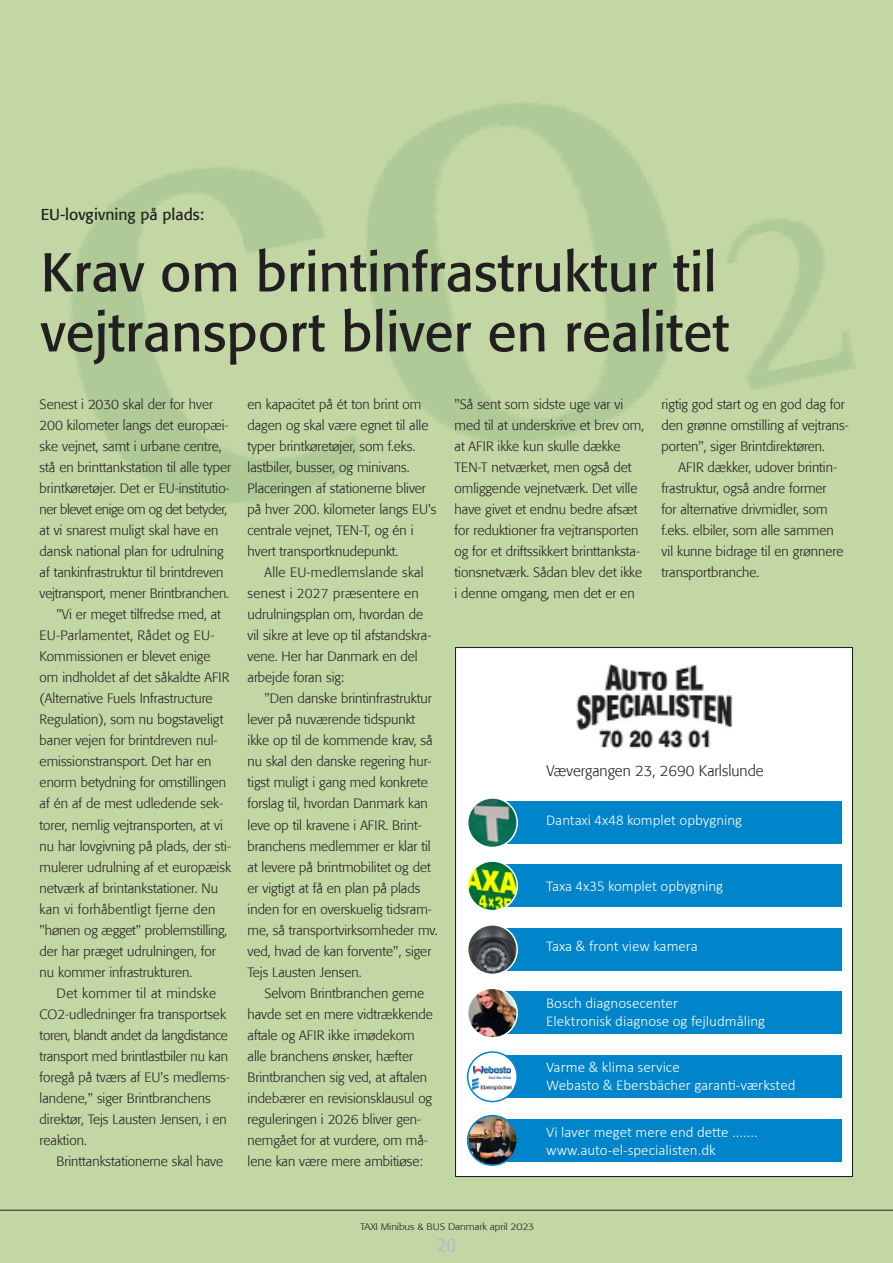
<style>
.page{position:relative;width:893px;height:1263px;background:#c3d7a5}
.page>*{position:absolute;margin:0;border:0;box-sizing:border-box;transform-origin:0 0}
.Overskrift{font:54px "Formata";color:#231f20}
.t1{font:condensed 21px "Formata";color:#bcbdc0}
.Rubrik{font:15.75px "Formata";color:#231f20}
.t2{font:300 15px "Calibri";color:#fff}
.t3{font:300 15px "Formata";color:#231f20}
.Brød_med_indryk{font:300 13.5px/21px "Formata";color:#231f20}
.Brød{font:300 13.5px/21px "Formata";color:#231f20}
.t4{font:300 9.45px "Formata";letter-spacing:-.01em;color:#231f20;scale:1.11 1}
</style>
<div class="page">
<hr style="left:0;top:1210px;width:893px;height:1px;background:#231f20">
<div style="left:455px;top:647px;width:397px;height:529px;background:#fff"></div>
<img style="left:576px;top:665px;width:157px;height:84px">
<div style="left:484px;top:928px;width:357px;height:43px;background:#0084ca"></div>
<img style="left:468px;top:925px;width:49px;height:49px;border-radius:25px">
<div style="left:467px;top:924px;width:51px;height:51px;border:2px solid #fff;border-radius:50%"></div>
<div style="left:484px;top:992px;width:357px;height:42px;background:#0084ca"></div>
<img style="left:468px;top:988px;width:49px;height:50px;border-radius:25px">
<div style="left:467px;top:987px;width:51px;height:51px;border:2px solid #fff;border-radius:50%"></div>
<div style="left:484px;top:1119px;width:357px;height:42px;background:#0084ca"></div>
<img style="left:468px;top:1115px;width:49px;height:50px;border-radius:25px">
<div style="left:467px;top:1115px;width:51px;height:51px;border:2px solid #0084ca;border-radius:50%"></div>
<div style="left:484px;top:865px;width:357px;height:42px;background:#0084ca"></div>
<img style="left:468px;top:861px;width:49px;height:50px;border-radius:25px">
<div style="left:467px;top:860px;width:51px;height:51px;border:2px solid #fff;border-radius:50%"></div>
<div style="left:484px;top:801px;width:357px;height:43px;background:#0084ca"></div>
<img style="left:468px;top:798px;width:49px;height:49px;border-radius:25px">
<div style="left:467px;top:797px;width:51px;height:51px;border:2px solid #fff;border-radius:50%"></div>
<div style="left:484px;top:1055px;width:357px;height:43px;background:#0084ca"></div>
<div style="left:468px;top:1052px;width:49px;height:49px;background:#fff;border-radius:50%"></div>
<img style="left:474px;top:1066px;width:36px;height:12px">
<div style="left:467px;top:1051px;width:51px;height:51px;border:2px solid #0084ca;border-radius:50%"></div>
<img style="left:473px;top:1078px;width:39px;height:12px">
<p class="Rubrik" style="left:41px;top:205px;width:165px">EU-lovgivning på plads:</p>
<p class="Overskrift" style="left:41px;top:240px;width:678px">Krav om brintinfrastruktur til</p>
<p class="Overskrift" style="left:41px;top:300px;width:690px">vejtransport bliver en realitet</p>
<p class="Brød" style="left:40px;top:394px;width:193px">Senest i 2030 skal der for hver 200 kilometer langs det europæi&shy;ske vejnet, samt i urbane centre, stå en brinttankstation til alle typer</p>
<p class="Brød" style="left:40px;top:478px;width:191px">brintkøretøjer. Det er EU-institutio-</p>
<p class="Brød" style="left:40px;top:499px;width:191px">ner blevet enige om og det betyder, at vi snarest muligt skal have en dansk national plan for udrulning af tankinfrastruktur til brintdreven vejtransport, mener Brintbranchen.</p>
<p class="Brød_med_indryk" style="left:40px;top:604px;width:191px;text-indent:17px">"Vi er meget tilfredse med, at<br>EU-Parlamentet, Rådet og EU-<br>Kommissionen er blevet enige om indholdet af det såkaldte AFIR (Alternative Fuels Infrastructure<br>Regulation), som nu bogstaveligt</p>
<p class="Brød" style="left:40px;top:730px;width:188px">baner vejen for brintdreven nul&shy;emissionstransport. Det har en enorm betydning for omstillingen af én af de mest udledende sek-</p>
<p class="Brød" style="left:40px;top:814px;width:185px">torer, nemlig vejtransporten, at vi</p>
<p class="Brød" style="left:40px;top:835px;width:193px">nu har lovgivning på plads, der sti&shy;mulerer udrulning af et europæisk netværk af brintankstationer. Nu kan vi forhåbentligt fjerne den "hønen og ægget" problemstilling, der har præget udrulningen, for nu kommer infrastrukturen.</p>
<p class="Brød_med_indryk" style="left:40px;top:982px;width:188px;text-align:center">Det kommer til at mindske<br>CO2-udledninger fra transportsek</p>
<p class="Brød" style="left:40px;top:1024px;width:192px">toren, blandt andet da langdistance transport med brintlastbiler nu kan foregå på tværs af EU's medlems&shy;landene," siger Brintbranchens direktør, Tejs Lausten Jensen, i en reaktion.</p>
<p class="Brød_med_indryk" style="left:57px;top:1150px;width:168px">Brinttankstationerne skal have</p>
<p class="Brød_med_indryk" style="left:248px;top:394px;width:191px">en kapacitet på ét ton brint om dagen og skal være egnet til alle typer brintkøretøjer, som f.eks. lastbiler, busser, og minivans.<br>Placeringen af stationerne bliver på hver 200. kilometer langs EU's centrale vejnet, TEN-T, og én i hvert transportknudepunkt.</p>
<p class="Brød_med_indryk" style="left:248px;top:562px;width:185px;text-indent:17px">Alle EU-medlemslande skal senest i 2027 præsentere en udrulningsplan om, hvordan de vil sikre at leve op til afstandskra&shy;vene. Her har Danmark en del arbejde foran sig:</p>
<p class="Brød_med_indryk" style="left:248px;top:688px;width:192px;text-indent:17px">"Den danske brintinfrastruktur lever på nuværende tidspunkt ikke op til de kommende krav, så nu skal den danske regering hur&shy;tigst muligt i gang med konkrete forslag til, hvordan Danmark kan leve op til kravene i AFIR. Brint&shy;branchens medlemmer er klar til at levere på brintmobilitet og det er vigtigt at få en plan på plads inden for en overskuelig tidsram&shy;me, så transportvirksomheder mv. ved, hvad de kan forvente", siger<br>Tejs Lausten Jensen.</p>
<p class="Brød_med_indryk" style="left:248px;top:982px;width:187px;text-indent:17px">Selvom Brintbranchen gerne havde set en mere vidtrækkende aftale og AFIR ikke imødekom alle branchens ønsker, hæfter<br>Brintbranchen sig ved, at aftalen indebærer en revisionsklausul og reguleringen i 2026 bliver gen&shy;nemgået for at vurdere, om må&shy;lene kan være mere ambitiøse:</p>
<p class="Brød" style="left:455px;top:394px;width:191px">"Så sent som sidste uge var vi med til at underskrive et brev om, at AFIR ikke kun skulle dække<br>TEN-T netværket, men også det omliggende vejnetværk. Det ville have givet et endnu bedre afsæt for reduktioner fra vejtransporten og for et driftssikkert brinttanksta&shy;tionsnetværk. Sådan blev det ikke i denne omgang, men det er en</p>
<p class="Brød" style="left:662px;top:394px;width:189px">rigtig god start og en god dag for den grønne omstilling af vejtrans&shy;porten", siger Brintdirektøren.</p>
<p class="Brød_med_indryk" style="left:662px;top:457px;width:183px;text-indent:17px">AFIR dækker, udover brintin&shy;frastruktur, også andre former for alternative drivmidler, som f.eks. elbiler, som alle sammen vil kunne bidrage til en grønnere transportbranche.</p>
<p class="t3" style="left:546px;top:762px;width:219px">Vævergangen 23, 2690 Karlslunde</p>
<p class="t2" style="left:546px;top:811px;width:198px">Dantaxi 4x48 komplet opbygning</p>
<p class="t2" style="left:546px;top:876px;width:179px">Taxa 4x35 komplet opbygning</p>
<p class="t2" style="left:546px;top:937px;width:153px">Taxa &amp; front view kamera</p>
<p class="t2" style="left:546px;top:994px;width:134px">Bosch diagnosecenter</p>
<p class="t2" style="left:546px;top:1012px;width:221px">Elektronisk diagnose og fejludmåling</p>
<p class="t2" style="left:546px;top:1058px;width:135px">Varme &amp; klima service</p>
<p class="t2" style="left:546px;top:1076px;width:251px">Webasto &amp; Ebersbächer garanti-værksted</p>
<p class="t2" style="left:546px;top:1122px;width:213px">Vi laver meget mere end dette .......</p>
<p class="t2" style="left:546px;top:1140px;width:171px">www.auto-el-specialisten.dk</p>
<p class="t4" style="left:360px;top:1221px;width:158px">TAXI Minibus &amp; BUS Danmark april 2023</p>
<h2 class="t1" style="left:437px;top:1233px;width:21px">20</h2>
</div>
